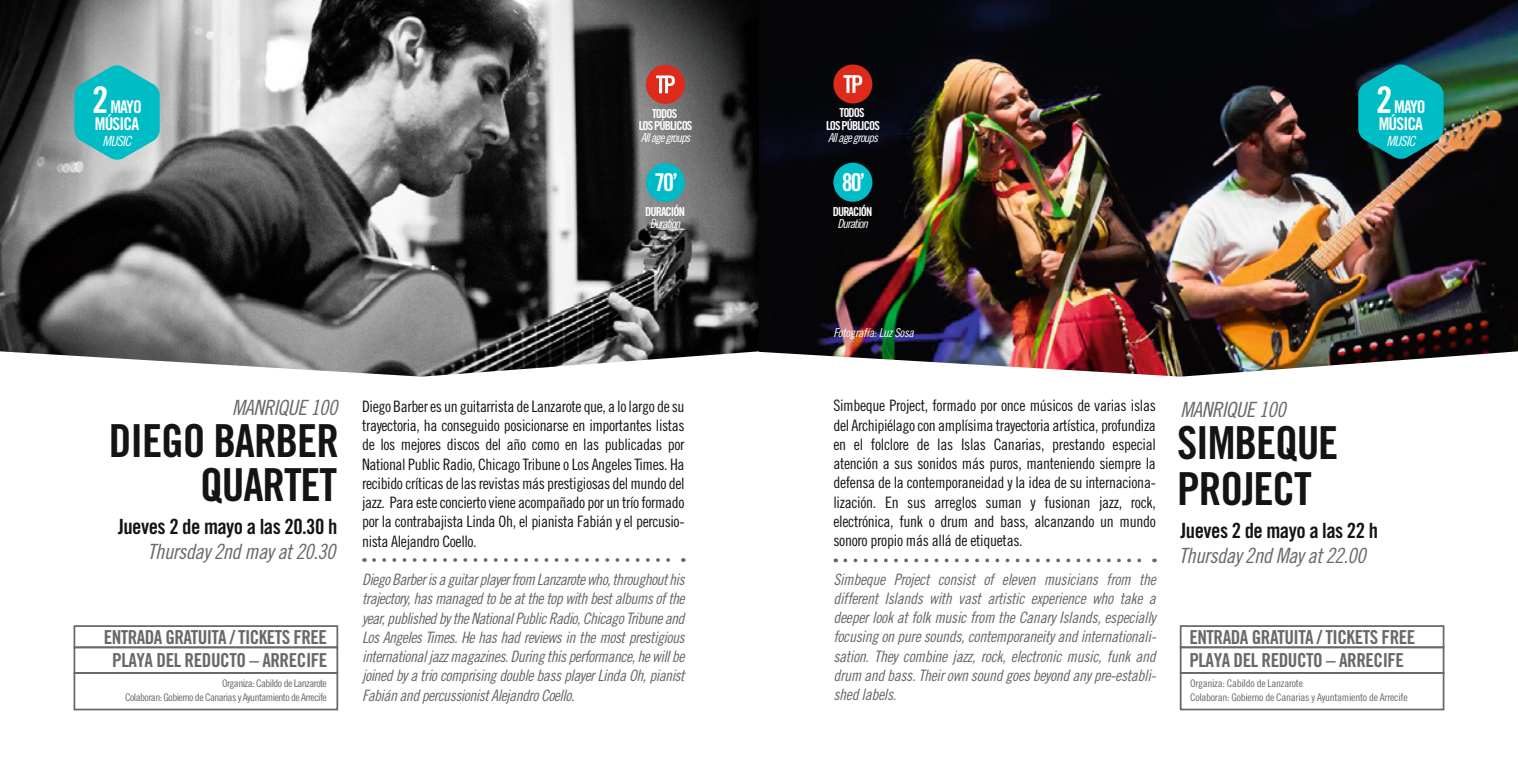
<style>
.page{position:relative;width:1518px;height:774px;background:#fff}
.page>*{position:absolute;margin:0;border:0;box-sizing:border-box;transform-origin:0 0}
.t1{font:45.5px/43.8px "Trade Gothic LT Std Bd Cn 20";letter-spacing:-.025em;color:#141415;text-align:right}
.t2{font:24.68px "Trade Gothic LT Std Bd Cn 20";color:#fff}
.t3{font:21px "Trade Gothic LT Std Cn 18 Obl";letter-spacing:-.025em;color:#686867}
.t4{font:21px "Trade Gothic LT Std Bd Cn 20";letter-spacing:-.025em;color:#141415}
.t5{font:19.25px "Trade Gothic LT Std Bd Cn 20";letter-spacing:-.025em;color:#686867}
.t6{font:17.5px/17.5px "Trade Gothic LT Std Bd Cn 20";letter-spacing:-.05em;color:#fff}
.t7{font:15.75px/19.2px "Trade Gothic LT Std Cn 18";letter-spacing:-.025em;color:#141415;text-align:justify}
.t8{font:15.75px/19.2px "Trade Gothic LT Std Cn 18 Obl";letter-spacing:-.025em;color:#686867;text-align:justify}
.t9{font:14px "Trade Gothic LT Std Cn 18 Obl";letter-spacing:-.05em;color:#fff}
.t10{font:12.42px/12.2px "Trade Gothic LT Std Bd Cn 20";letter-spacing:-.075em;color:#fff;text-align:center}
.t11{font:12.42px "Trade Gothic LT Std Cn 18 Obl";letter-spacing:-.075em;color:#fff}
.t12{font:12.25px "Trade Gothic LT Std Cn 18 Obl";letter-spacing:-.025em;color:#fdfcfc}
.t13{font:10.5px/14px "Trade Gothic LT Std Cn 18";letter-spacing:-.04em;color:#686867;text-align:right;scale:1.06 1}
.s1{font-size:36.75px}
</style>
<div class="page">
<img style="left:0;top:0;width:1518px;height:377px">
<svg style="left:374px;top:558px;width:310px;height:4px"></svg>
<div style="left:646px;top:163px;width:39px;height:39px;background:#00bbc7;border-radius:50%"></div>
<div style="left:646px;top:65px;width:39px;height:39px;background:#dd2a1b;border-radius:50%"></div>
<svg style="left:656px;top:75px;width:19px;height:18px"></svg>
<svg style="left:74px;top:65px;width:86px;height:95px;background:#2bbbc2"></svg>
<div style="left:74px;top:672px;width:264px;height:38px;border:2px solid #686867"></div>
<div style="left:74px;top:646px;width:264px;height:28px;border:2px solid #686867"></div>
<div style="left:74px;top:625px;width:264px;height:23px;border:2px solid #686867"></div>
<svg style="left:845px;top:558px;width:310px;height:4px"></svg>
<svg style="left:1358px;top:64px;width:86px;height:95px;background:#0c9ca2"></svg>
<div style="left:833px;top:163px;width:39px;height:39px;background:#00bcc7;border-radius:50%"></div>
<div style="left:833px;top:64px;width:39px;height:39px;background:#dd2a1b;border-radius:50%"></div>
<svg style="left:843px;top:75px;width:19px;height:18px"></svg>
<div style="left:1180px;top:672px;width:264px;height:38px;border:2px solid #686867"></div>
<div style="left:1180px;top:646px;width:264px;height:28px;border:2px solid #686867"></div>
<div style="left:1180px;top:625px;width:264px;height:23px;border:2px solid #686867"></div>
<p class="t6" style="left:92px;top:97px;width:51px"><span class="s1">2</span>MAYO<br>MÚSICA</p>
<p class="t9" style="left:103px;top:132px;width:31px">MUSIC</p>
<p class="t10" style="left:639px;top:107px;width:55px">TODOS<br>LOS PÚBLICOS</p>
<p class="t11" style="left:641px;top:130px;width:51px">All age groups</p>
<h2 class="t2" style="left:654px;top:168px;width:25px">70’</h2>
<p class="t10" style="left:645px;top:205px;width:41px">DURACIÓN</p>
<p class="t11" style="left:650px;top:216px;width:32px">Duration</p>
<h3 class="t3" style="left:232px;top:395px;width:106px">MANRIQUE 100</h3>
<h1 class="t1" style="left:109px;top:419px;width:232px">DIEGO BARBER<br>QUARTET</h1>
<h3 class="t4" style="left:118px;top:514px;width:221px">Jueves 2 de mayo a las 20.30 h</h3>
<h3 class="t3" style="left:148px;top:539px;width:189px">Thursday 2nd may at 20.30</h3>
<p class="t5" style="left:104px;top:625px;width:225px">ENTRADA GRATUITA / TICKETS FREE</p>
<p class="t13" style="left:125px;top:676px;width:192px">Organiza: Cabildo de Lanzarote<br>Colaboran: Gobierno de Canarias y Ayuntamiento de Arrecife</p>
<p class="t5" style="left:112px;top:648px;width:217px">PLAYA DEL REDUCTO – ARRECIFE</p>
<p class="t7" style="left:362px;top:396px;width:324px">Diego Barber es un guitarrista de Lanzarote que, a lo largo de su trayectoria, ha conseguido posicionarse en importantes listas de los mejores discos del año como en las publicadas por National Public Radio, Chicago Tribune o Los Angeles Times. Ha recibido críticas de las revistas más prestigiosas del mundo del jazz. Para este concierto viene acompañado por un trío formado por la contrabajista Linda Oh, el pianista Fabián y el percusio&shy;nista Alejandro Coello.</p>
<p class="t8" style="left:362px;top:570px;width:324px">Diego Barber is a guitar player from Lanzarote who, throughout his trajectory, has managed to be at the top with best albums of the year, published by the National Public Radio, Chicago Tribune and Los Angeles Times. He has had reviews in the most prestigious international jazz magazines. During this performance, he will be joined by a trio comprising double bass player Linda Oh, pianist Fabián and percussionist Alejandro Coello.</p>
<p class="t10" style="left:826px;top:107px;width:55px">TODOS<br>LOS PÚBLICOS</p>
<p class="t11" style="left:828px;top:130px;width:51px">All age groups</p>
<h2 class="t2" style="left:842px;top:167px;width:25px">80’</h2>
<p class="t10" style="left:833px;top:205px;width:41px">DURACIÓN</p>
<p class="t11" style="left:837px;top:216px;width:32px">Duration</p>
<p class="t6" style="left:1376px;top:97px;width:51px"><span class="s1">2</span>MAYO<br>MÚSICA</p>
<p class="t9" style="left:1386px;top:132px;width:31px">MUSIC</p>
<p class="t12" style="left:833px;top:326px;width:82px">Fotografía: Luz Sosa</p>
<p class="t7" style="left:833px;top:396px;width:324px">Simbeque Project, formado por once músicos de varias islas del Archipiélago con amplísima trayectoria artística, profundiza en el folclore de las Islas Canarias, prestando especial atención a sus sonidos más puros, manteniendo siempre la defensa de la contemporaneidad y la idea de su internaciona&shy;lización. En sus arreglos suman y fusionan jazz, rock, electrónica, funk o drum and bass, alcanzando un mundo sonoro propio más allá de etiquetas.</p>
<p class="t8" style="left:833px;top:570px;width:324px">Simbeque Project consist of eleven musicians from the different Islands with vast artistic experience who take a deeper look at folk music from the Canary Islands, especially focusing on pure sounds, contemporaneity and internationali&shy;sation. They combine jazz, rock, electronic music, funk and drum and bass. Their own sound goes beyond any pre-establi&shy;shed labels.</p>
<h3 class="t3" style="left:1181px;top:397px;width:106px">MANRIQUE 100</h3>
<h1 class="t1" style="left:1177px;top:420px;width:163px;line-height:45.5px;text-align:left">SIMBEQUE<br>PROJECT</h1>
<h3 class="t4" style="left:1181px;top:518px;width:199px">Jueves 2 de mayo a las 22 h</h3>
<h3 class="t3" style="left:1179px;top:543px;width:188px">Thursday 2nd May at 22.00</h3>
<p class="t5" style="left:1189px;top:625px;width:228px">ENTRADA GRATUITA / TICKETS FREE</p>
<p class="t13" style="left:1190px;top:676px;width:207px;text-align:left">Organiza: Cabildo de Lanzarote<br>Colaboran: Gobierno de Canarias y Ayuntamiento de Arrecife</p>
<p class="t5" style="left:1189px;top:648px;width:216px">PLAYA DEL REDUCTO – ARRECIFE</p>
</div>
